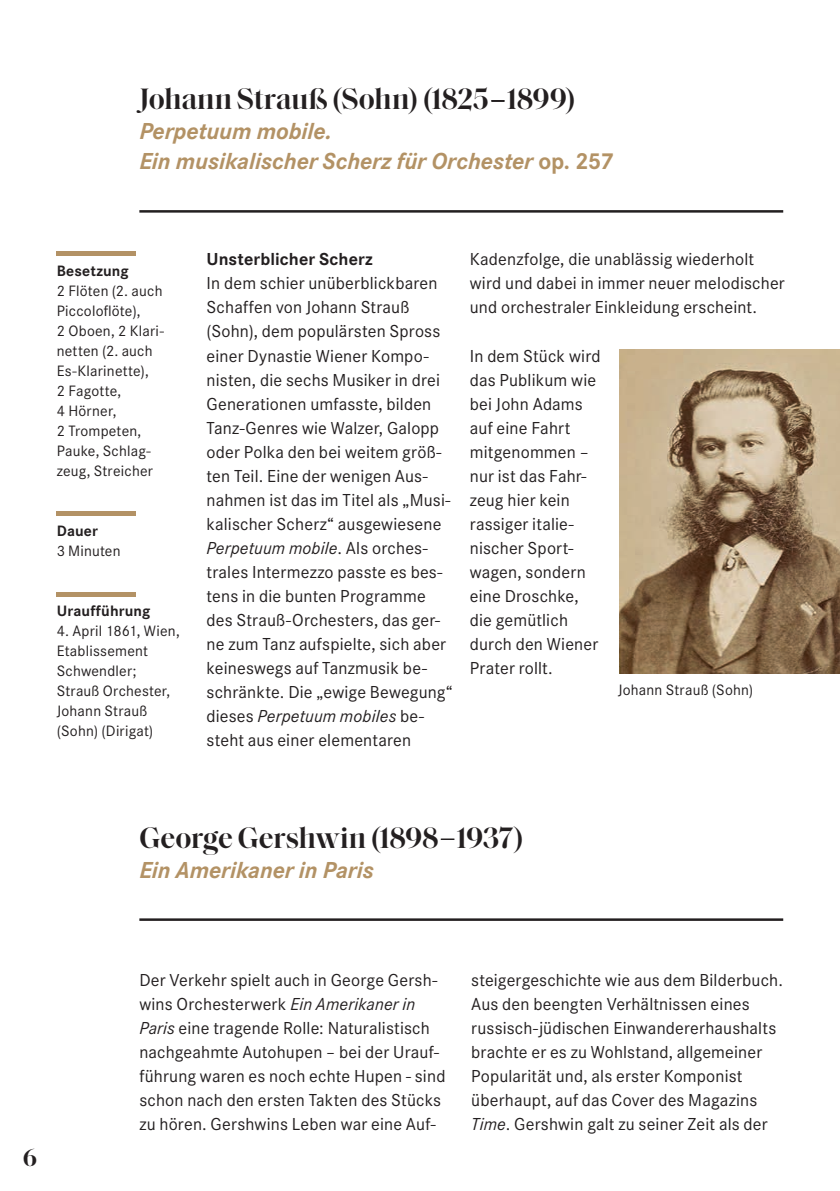
<style>
.page{position:relative;width:840px;height:1191px;background:#fff}
.page>*{position:absolute;margin:0;border:0;box-sizing:border-box;transform-origin:0 0}
.Komponist_15pt{font:600 30px "Saol Display";letter-spacing:-.01em;color:#231f20}
.t1{font:600 25px "Saol Display";color:#231f20}
.Stück_9pt{font:italic 700 24px/30px "Corporate S Pro";letter-spacing:-.005em;color:#b39265}
.Fließtext_9pt{font:18px/24px "Corporate S Pro";letter-spacing:.01em;color:#231f20}
.Fließtext_9pt-2{font:700 18px "Corporate S";letter-spacing:.005em;color:#231f20}
.Besetzungspalte_Text_7_8pt{font:15.6px/20px "Corporate S";letter-spacing:.015em;color:#231f20}
.Besetzungspalte_Text_7_8pt-2{font:700 15.6px "Corporate S";letter-spacing:.01em;color:#231f20}
.BU_Konsultationsgröße_7_8pt{font:15.6px "Corporate S";letter-spacing:.01em;color:#231f20}
.s1{font-family:"Corporate S";font-style:normal}
.s2{font-style:italic}
</style>
<div class="page">
<hr style="left:57px;top:252px;width:79px;height:4px;background:#b39265">
<hr style="left:57px;top:512px;width:79px;height:4px;background:#b39265">
<hr style="left:57px;top:592px;width:79px;height:4px;background:#b39265">
<hr style="left:139px;top:210px;width:643px;height:3px;background:#231f20">
<img style="left:619px;top:349px;width:220px;height:324px">
<hr style="left:139px;top:918px;width:643px;height:3px;background:#231f20">
<p class="Komponist_15pt" style="left:139px;top:77px;width:437px">Johann Strauß (Sohn) (1825– 1899)</p>
<p class="Stück_9pt" style="left:139px;top:115px;width:475px">Perpetuum mobile.<br>Ein musikalischer Scherz für Orchester <span class="s1">op. 257</span></p>
<p class="Besetzungspalte_Text_7_8pt-2" style="left:57px;top:262px;width:74px">Besetzung</p>
<p class="Besetzungspalte_Text_7_8pt" style="left:57px;top:280px;width:109px">2 Flöten (2. auch<br>Piccoloflöte),<br>2 Oboen, 2 Klari&shy;netten (2. auch<br>Es-Klarinette),<br>2 Fagotte,<br>4 Hörner,<br>2 Trompeten,<br>Pauke, Schlag&shy;zeug, Streicher</p>
<p class="Besetzungspalte_Text_7_8pt-2" style="left:57px;top:522px;width:43px">Dauer</p>
<p class="BU_Konsultationsgröße_7_8pt" style="left:57px;top:541px;width:65px">3 Minuten</p>
<p class="Besetzungspalte_Text_7_8pt-2" style="left:57px;top:602px;width:95px">Uraufführung</p>
<p class="Besetzungspalte_Text_7_8pt" style="left:57px;top:620px;width:124px">4. April 1861, Wien,<br>Etablissement<br>Schwendler;<br>Strauß Orchester,<br>Johann Strauß (Sohn) (Dirigat)</p>
<p class="Fließtext_9pt-2" style="left:206px;top:249px;width:167px">Unsterblicher Scherz</p>
<p class="Fließtext_9pt" style="left:206px;top:270px;width:247px">In dem schier unüberblickbaren<br>Schaffen von Johann Strauß (Sohn), dem populärsten Spross einer Dynastie Wiener Kompo&shy;nisten, die sechs Musiker in drei<br>Generationen umfasste, bilden<br>Tanz-Genres wie Walzer, Galopp oder Polka den bei weitem größ&shy;ten Teil. Eine der wenigen Aus&shy;nahmen ist das im Titel als „Musi&shy;kalischer Scherz“ ausgewiesene<br><span class="s2">Perpetuum mobile</span>. Als orches&shy;trales Intermezzo passte es bes&shy;tens in die bunten Programme des Strauß-Orchesters, das ger&shy;ne zum Tanz aufspielte, sich aber keineswegs auf Tanzmusik be&shy;schränkte. Die „ewige Bewegung“ dieses <span class="s2">Perpetuum mobiles</span> be&shy;steht aus einer elementaren</p>
<p class="Fließtext_9pt" style="left:469px;top:246px;width:316px">Kadenzfolge, die unablässig wiederholt wird und dabei in immer neuer melodischer und orchestraler Einkleidung erscheint.</p>
<p class="Fließtext_9pt" style="left:469px;top:342px;width:132px">In dem Stück wird das Publikum wie bei John Adams auf eine Fahrt mitgenommen – nur ist das Fahr&shy;zeug hier kein rassiger italie-- nischer Sport&shy;wagen, sondern eine Droschke, die gemütlich durch den Wiener<br>Prater rollt.</p>
<p class="BU_Konsultationsgröße_7_8pt" style="left:617px;top:680px;width:137px">Johann Strauß (Sohn)</p>
<p class="Komponist_15pt" style="left:139px;top:815px;width:385px">George Gershwin (1898– 1937)</p>
<p class="Stück_9pt" style="left:139px;top:853px;width:236px">Ein Amerikaner in Paris</p>
<h2 class="t1" style="left:23px;top:1138px;width:16px">6</h2>
<p class="Fließtext_9pt" style="left:139px;top:966px;width:307px">Der Verkehr spielt auch in George Gersh&shy;wins Orchesterwerk <span class="s2">Ein Amerikaner in Paris</span> eine tragende Rolle: Naturalistisch nachgeahmte Autohupen – bei der Urauf&shy;führung waren es noch echte Hupen - sind schon nach den ersten Takten des Stücks zu hören. Gershwins Leben war eine Auf-</p>
<p class="Fließtext_9pt" style="left:471px;top:966px;width:313px">steigergeschichte wie aus dem Bilderbuch.<br>Aus den beengten Verhältnissen eines russisch-jüdischen Einwandererhaushalts brachte er es zu Wohlstand, allgemeiner Popularität und, als erster Komponist überhaupt, auf das Cover des Magazins <span class="s2">Time</span>. Gershwin galt zu seiner Zeit als der</p>
</div>
